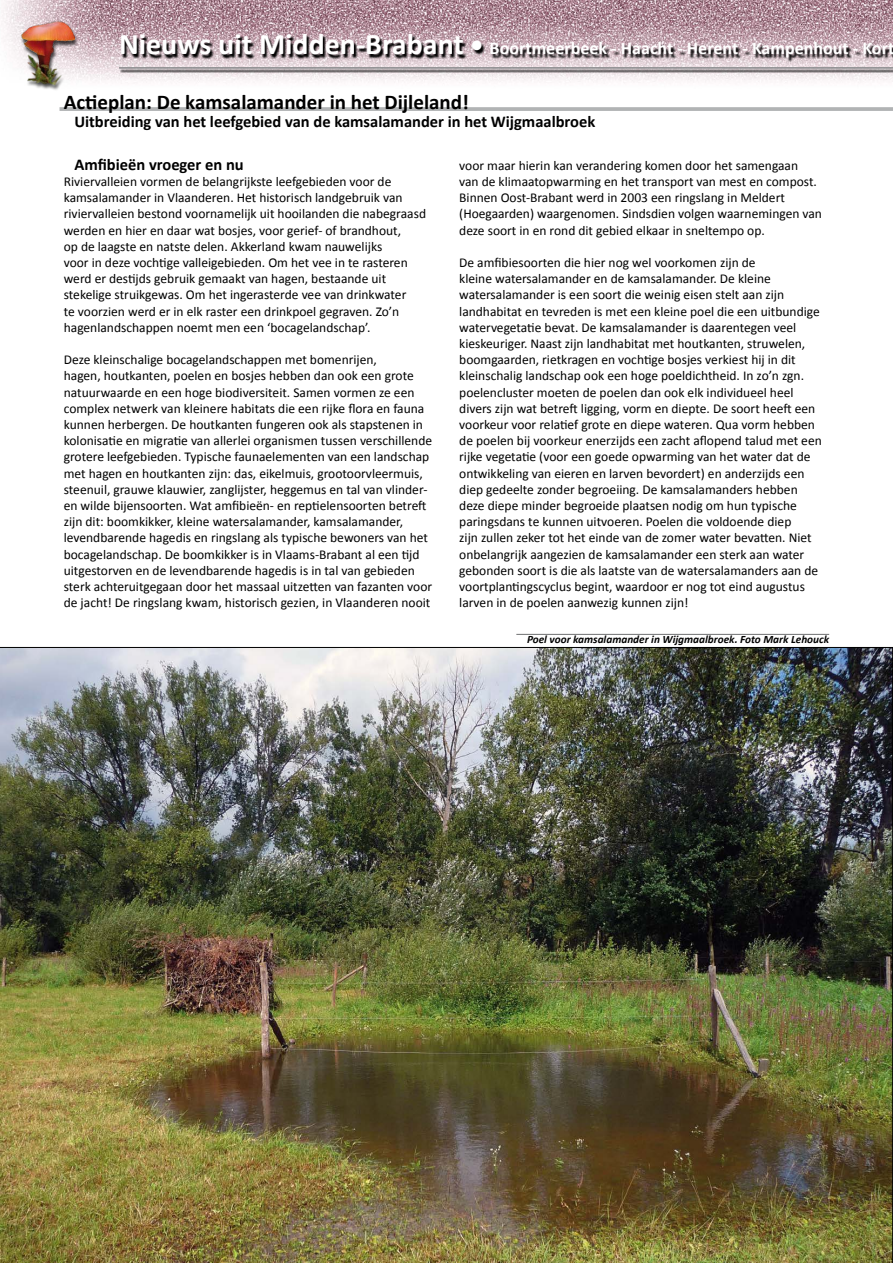
<style>
.page{position:relative;width:893px;height:1263px;background:#fff}
.page>*{position:absolute;margin:0;border:0;box-sizing:border-box;transform-origin:0 0}
.t1{font:700 21px "Calibri";color:#000}
.t2{font:700 18px "Calibri";color:#fff}
.t3{font:700 16.5px "Calibri";color:#000}
.t4{font:13.5px/16.2px "Calibri";color:#000}
.t5{font:italic 700 11.25px "Calibri";color:#000}
.s1{font-size:30px}
.s2{font-size:27px}
</style>
<div class="page">
<img style="left:1px;top:0;width:892px;height:83px">
<div style="left:20px;top:23px;width:59px;height:69px;background:#000;opacity:.7"></div>
<img style="left:21px;top:21px;width:53px;height:64px">
<svg style="left:120px;top:35px;width:773px;height:38px;background:#aa9a9f"></svg>
<hr style="left:119px;top:67px;width:774px;height:2px;background:#87888a">
<hr style="left:516px;top:634px;width:313px;height:1px;background:#707172">
<img style="left:0;top:647px;width:893px;height:616px">
<hr style="left:60px;top:107px;width:833px;height:4px;background:#b1b3b4">
<h2 class="t2" style="left:119px;top:37px;width:777px"><span class="s1">Nieuws uit Midden-Brabant</span> <span class="s2">•</span> Boortmeerbeek - Haacht - Herent - Kampenhout - Kort</h2>
<h1 class="t1" style="left:64px;top:89px;width:407px">Actieplan: De kamsalamander in het Dijleland!</h1>
<p class="t3" style="left:74px;top:112px;width:522px">Uitbreiding van het leefgebied van de kamsalamander in het Wijgmaalbroek</p>
<p class="t3" style="left:74px;top:154px;width:171px">Amfibieën vroeger en nu</p>
<p class="t4" style="left:64px;top:173px;width:364px">Riviervalleien vormen de belangrijkste leefgebieden voor de kamsalamander in Vlaanderen. Het historisch landgebruik van riviervalleien bestond voornamelijk uit hooilanden die nabegraasd werden en hier en daar wat bosjes, voor gerief- of brandhout,<br>op de laagste en natste delen. Akkerland kwam nauwelijks<br>voor in deze vochtige valleigebieden. Om het vee in te rasteren werd er destijds gebruik gemaakt van hagen, bestaande uit stekelige struikgewas. Om het ingerasterde vee van drinkwater<br>te voorzien werd er in elk raster een drinkpoel gegraven. Zo’n hagenlandschappen noemt men een ‘bocagelandschap’.</p>
<p class="t4" style="left:64px;top:351px;width:370px">Deze kleinschalige bocagelandschappen met bomenrijen,<br>hagen, houtkanten, poelen en bosjes hebben dan ook een grote natuurwaarde en een hoge biodiversiteit. Samen vormen ze een complex netwerk van kleinere habitats die een rijke flora en fauna kunnen herbergen. De houtkanten fungeren ook als stapstenen in kolonisatie en migratie van allerlei organismen tussen verschillende grotere leefgebieden. Typische faunaelementen van een landschap met hagen en houtkanten zijn: das, eikelmuis, grootoorvleermuis, steenuil, grauwe klauwier, zanglijster, heggemus en tal van vlinder&shy;en wilde bijensoorten. Wat amfibieën- en reptielensoorten betreft zijn dit: boomkikker, kleine watersalamander, kamsalamander, levendbarende hagedis en ringslang als typische bewoners van het bocagelandschap. De boomkikker is in Vlaams-Brabant al een tijd uitgestorven en de levendbarende hagedis is in tal van gebieden sterk achteruitgegaan door het massaal uitzetten van fazanten voor de jacht! De ringslang kwam, historisch gezien, in Vlaanderen nooit</p>
<p class="t4" style="left:459px;top:156px;width:364px">voor maar hierin kan verandering komen door het samengaan<br>van de klimaatopwarming en het transport van mest en compost.<br>Binnen Oost-Brabant werd in 2003 een ringslang in Meldert (Hoegaarden) waargenomen. Sindsdien volgen waarnemingen van deze soort in en rond dit gebied elkaar in sneltempo op.</p>
<p class="t4" style="left:459px;top:254px;width:364px">De amfibiesoorten die hier nog wel voorkomen zijn de<br>kleine watersalamander en de kamsalamander. De kleine watersalamander is een soort die weinig eisen stelt aan zijn landhabitat en tevreden is met een kleine poel die een uitbundige watervegetatie bevat. De kamsalamander is daarentegen veel kieskeuriger. Naast zijn landhabitat met houtkanten, struwelen, boomgaarden, rietkragen en vochtige bosjes verkiest hij in dit kleinschalig landschap ook een hoge poeldichtheid. In zo’n zgn. poelencluster moeten de poelen dan ook elk individueel heel divers zijn wat betreft ligging, vorm en diepte. De soort heeft een voorkeur voor relatief grote en diepe wateren. Qua vorm hebben de poelen bij voorkeur enerzijds een zacht aflopend talud met een rijke vegetatie (voor een goede opwarming van het water dat de ontwikkeling van eieren en larven bevordert) en anderzijds een diep gedeelte zonder begroeiing. De kamsalamanders hebben deze diepe minder begroeide plaatsen nodig om hun typische paringsdans te kunnen uitvoeren. Poelen die voldoende diep<br>zijn zullen zeker tot het einde van de zomer water bevatten. Niet onbelangrijk aangezien de kamsalamander een sterk aan water gebonden soort is die als laatste van de watersalamanders aan de voortplantingscyclus begint, waardoor er nog tot eind augustus larven in de poelen aanwezig kunnen zijn!</p>
<p class="t5" style="left:527px;top:632px;width:304px">Poel voor kamsalamander in Wijgmaalbroek. Foto Mark Lehouck</p>
</div>
